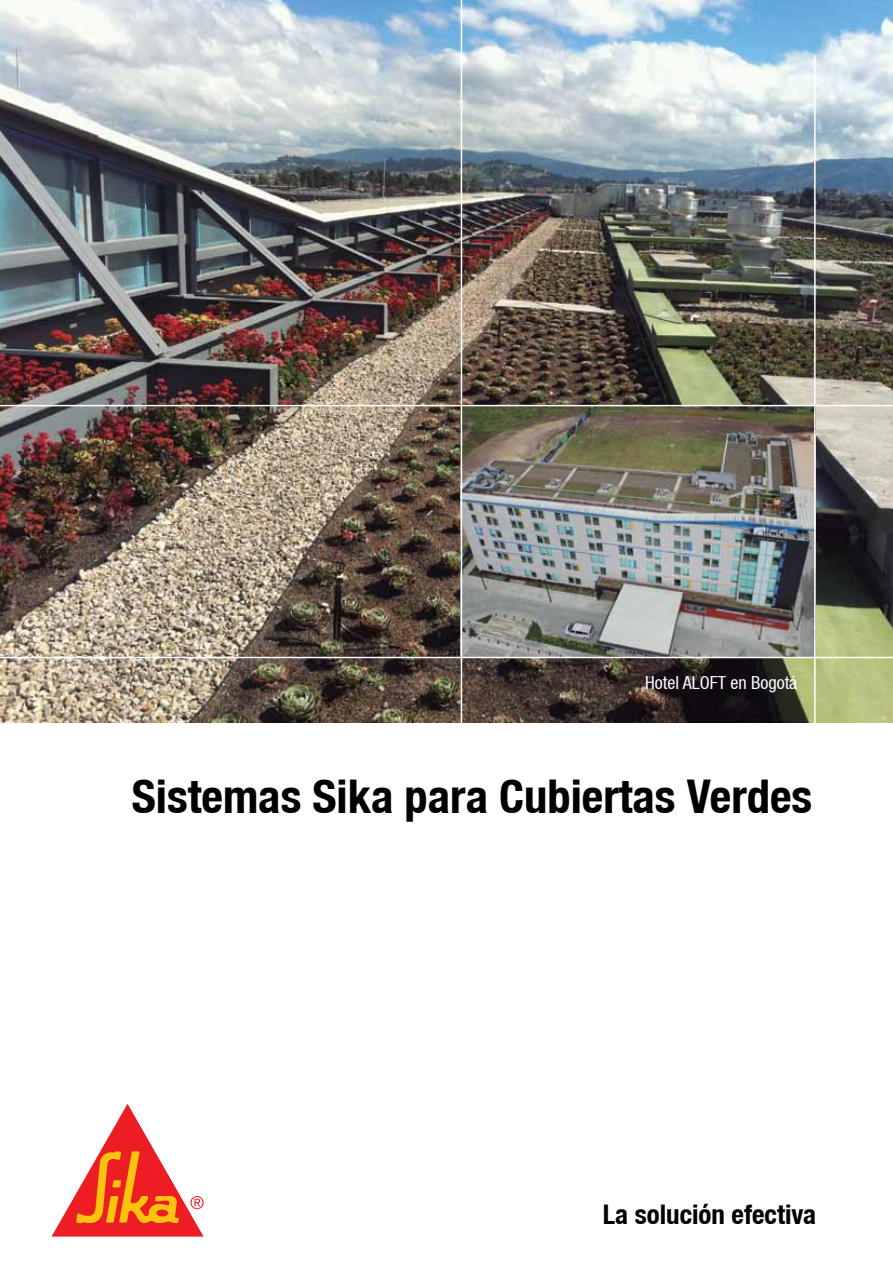
<style>
.page{position:relative;width:893px;height:1263px;background:#fff}
.page>*{position:absolute;margin:0;border:0;box-sizing:border-box;transform-origin:0 0}
.t1{font:700 condensed 46.5px "Helvetica Neue";color:#000}
.t2{font:700 condensed 27px "Helvetica Neue";color:#000}
.t3{font:condensed 18px "Helvetica Neue";color:#fff}
</style>
<div class="page">
<svg style="left:52px;top:1104px;width:152px;height:132px"></svg>
<img style="left:0;top:0;width:893px;height:722px">
<img style="left:462px;top:406px;width:352px;height:251px">
<hr style="left:461px;top:0;width:1px;height:730px;background:#fff">
<hr style="left:0;top:405px;width:893px;height:1px;background:#fff">
<hr style="left:0;top:657px;width:893px;height:1px;background:#fff">
<hr style="left:814px;top:55px;width:2px;height:675px;background:#fff">
<p class="t3" style="left:645px;top:672px;width:154px">Hotel ALOFT en Bogotá</p>
<p class="t1" style="left:132px;top:769px;width:682px">Sistemas Sika para Cubiertas Verdes</p>
<p class="t2" style="left:603px;top:1198px;width:215px">La solución efectiva</p>
</div>
